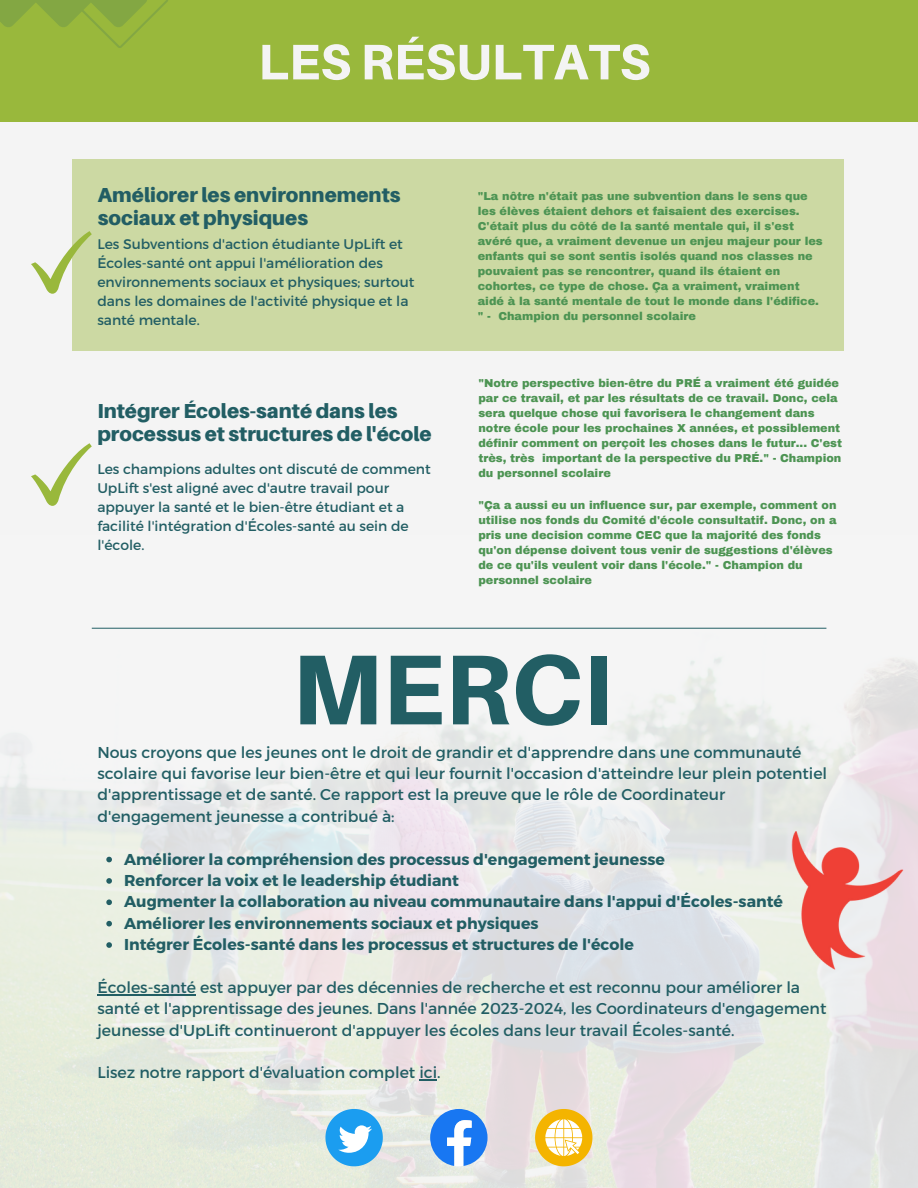
<style>
.page{position:relative;width:918px;height:1188px;background:#f4f4f4}
.page>*{position:absolute;margin:0;border:0;box-sizing:border-box;transform-origin:0 0}
.t1{font:800 99.45px "Aileron";color:#225e64}
.t2{font:800 50.1px "Aileron";color:#f4f4f4}
.t3{font:900 20.25px/22.5px "Aileron";color:#225e64}
.t4{font:15.75px/21.3px "Montserrat";color:#225e64}
.t5{font:700 15.75px/21.3px "Montserrat";color:#225e64}
.t6{font:13.95px/19.2px "Montserrat";color:#225e64}
.t7{font:900 11.25px/15px "Archivo";color:#4d9453}
</style>
<div class="page">
<div style="left:0;top:0;width:918px;height:122px;background:#99b83c"></div>
<svg style="left:0;top:0;width:168px;height:48px"></svg>
<div style="left:72px;top:159px;width:772px;height:192px;background:#ccd9a3"></div>
<svg style="left:31px;top:231px;width:61px;height:63px"></svg>
<svg style="left:31px;top:443px;width:61px;height:63px"></svg>
<img style="left:0;top:627px;width:918px;height:561px">
<img style="left:759px;top:815px;width:159px;height:174px">
<svg style="left:325px;top:1109px;width:58px;height:57px"></svg>
<svg style="left:430px;top:1109px;width:58px;height:57px"></svg>
<svg style="left:106px;top:857px;width:6px;height:5px"></svg>
<svg style="left:106px;top:878px;width:6px;height:6px"></svg>
<svg style="left:106px;top:899px;width:6px;height:6px"></svg>
<svg style="left:106px;top:921px;width:6px;height:5px"></svg>
<svg style="left:106px;top:942px;width:6px;height:6px"></svg>
<hr style="left:97px;top:994px;width:99px;height:1px;background:#225e64">
<svg style="left:419px;top:1079px;width:18px;height:2px"></svg>
<svg style="left:535px;top:1109px;width:57px;height:57px"></svg>
<h2 class="t2" style="left:258px;top:31px;width:394px">LES RÉSULTATS</h2>
<h3 class="t3" style="left:98px;top:184px;width:304px">Améliorer les environnements sociaux et physiques</h3>
<p class="t6" style="left:97px;top:233px;width:319px">Les Subventions d'action étudiante UpLift et Écoles-santé ont appui l'amélioration des environnements sociaux et physiques; surtout dans les domaines de l'activité physique et la santé mentale.</p>
<p class="t7" style="left:478px;top:189px;width:347px">"La nôtre n'était pas une subvention dans le sens que les élèves étaient dehors et faisaient des exercises.<br>C'était plus du côté de la santé mentale qui, il s'est avéré que, a vraiment devenue un enjeu majeur pour les enfants qui se sont sentis isolés quand nos classes ne pouvaient pas se rencontrer, quand ils étaient en cohortes, ce type de chose. Ça a vraiment, vraiment aidé à la santé mentale de tout le monde dans l'édifice. " - Champion du personnel scolaire</p>
<p class="t7" style="left:478px;top:376px;width:365px">"Notre perspective bien-être du PRÉ a vraiment été guidée par ce travail, et par les résultats de ce travail. Donc, cela sera quelque chose qui favorisera le changement dans notre école pour les prochaines X années, et possiblement définir comment on perçoit les choses dans le futur... C'est très, très important de la perspective du PRÉ." - Champion</p>
<h3 class="t3" style="left:97px;top:400px;width:336px">Intégrer Écoles-santé dans les processus et structures de l'école</h3>
<p class="t6" style="left:97px;top:459px;width:335px">Les champions adultes ont discuté de comment</p>
<p class="t7" style="left:478px;top:466px;width:134px">du personnel scolaire</p>
<p class="t6" style="left:97px;top:478px;width:313px">UpLift s'est aligné avec d'autre travail pour appuyer la santé et le bien-être étudiant et a facilité l'intégration d'Écoles-santé au sein de l'école.</p>
<p class="t7" style="left:478px;top:498px;width:360px">"Ça a aussi eu un influence sur, par exemple, comment on utilise nos fonds du Comité d'école consultatif. Donc, on a pris une decision comme CEC que la majorité des fonds qu'on dépense doivent tous venir de suggestions d'élèves de ce qu'ils veulent voir dans l'école." - Champion du personnel scolaire</p>
<h1 class="t1" style="left:292px;top:628px;width:323px">MERCI</h1>
<p class="t4" style="left:97px;top:741px;width:731px">Nous croyons que les jeunes ont le droit de grandir et d'apprendre dans une communauté scolaire qui favorise leur bien-être et qui leur fournit l'occasion d'atteindre leur plein potentiel d'apprentissage et de santé. Ce rapport est la preuve que le rôle de Coordinateur d'engagement jeunesse a contribué à:</p>
<p class="t5" style="left:124px;top:848px;width:660px">Améliorer la compréhension des processus d'engagement jeunesse<br>Renforcer la voix et le leadership étudiant<br>Augmenter la collaboration au niveau communautaire dans l'appui d'Écoles-santé Améliorer les environnements sociaux et physiques<br>Intégrer Écoles-santé dans les processus et structures de l'école</p>
<p class="t4" style="left:97px;top:976px;width:731px">Écoles-santé est appuyer par des décennies de recherche et est reconnu pour améliorer la santé et l'apprentissage des jeunes. Dans l'année 2023-2024, les Coordinateurs d'engagement jeunesse d'UpLift continueront d'appuyer les écoles dans leur travail Écoles-santé.</p>
<h3 class="t4" style="left:97px;top:1061px;width:345px">Lisez notre rapport d'évaluation complet ici.</h3>
</div>
